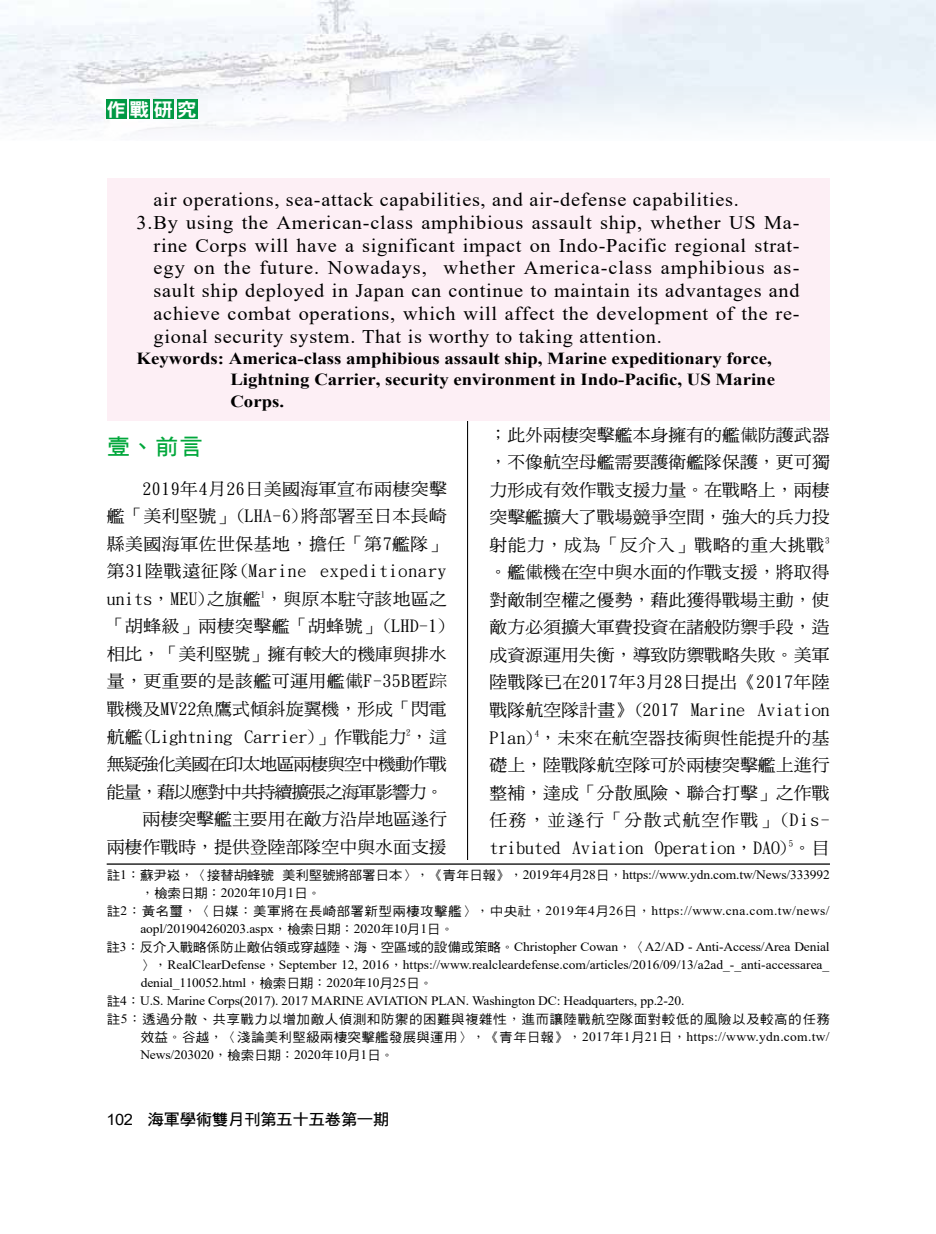
<style>
.page{position:relative;width:936px;height:1234px;background:#fff}
.page>*{position:absolute;margin:0;border:0;box-sizing:border-box;transform-origin:0 0}
.t1{font:22.2px "DF Hei Bd HK BF";color:#00a73b;scale:1.05 1}
.t2{font:19.2px "Times New Roman";letter-spacing:.035em;color:#000;scale:1.05 1}
.t3{font:18.6px "DFN Hei XB HK BF";color:#fff;scale:1.05 1}
.t4{font:16.95px/27.6px "DF Ming Md HK BF";letter-spacing:.005em;color:#000;text-align:right;scale:1.05 1}
.t5{font:700 16.8px/21.3px "Times New Roman";color:#000;scale:1.11 1}
.t6{font:15.6px "DF Hei Bd HK BF";letter-spacing:-.025em;color:#000;scale:1.05 1}
.t7{font:12.9px "Times New Roman";letter-spacing:-.01em;color:#000;scale:1.05 1}
.t8{font:12.9px/18px "Times New Roman";letter-spacing:.02em;color:#000;scale:1.05 1}
.t9{font:12.9px "Times New Roman";letter-spacing:.03em;color:#000;scale:1.05 1}
.t10{font:12.9px "DF Hei Md HK BF";letter-spacing:.04em;color:#000;scale:1.05 1}
.s1{font-family:"P Ming Li U"}
.s2{font-family:"DF Hei Md HK BF"}
.s3{font-family:"DF Kai Shu SB Estd BF"}
.s4{font-family:"Times New Roman"}
.s5{font-family:"Arial"}
</style>
<div class="page">
<img style="left:0;top:0;width:935px;height:131px">
<hr style="left:467px;top:179px;width:1px;height:871px;background:#000">
<div style="left:106px;top:99px;width:20px;height:20px;background:#094"></div>
<div style="left:130px;top:99px;width:20px;height:20px;background:#094"></div>
<div style="left:153px;top:99px;width:21px;height:20px;background:#094"></div>
<div style="left:177px;top:99px;width:20px;height:20px;background:#094"></div>
<div style="left:107px;top:179px;width:722px;height:242px;background:#fdeff5"></div>
<div style="left:107px;top:859px;width:722px;height:206px;background:#fff"></div>
<hr style="left:107px;top:863px;width:722px;height:1px;background:#000">
<p class="t3" style="left:106px;top:100px;width:88px">作戰研究</p>
<p class="t2" style="left:154px;top:186px;width:558px">air operations, sea-attack capabilities, and air-defense capabilities.</p>
<p class="t2" style="left:137px;top:209px;width:632px">3.By using the American-class amphibious assault ship, whether US Ma-</p>
<p class="t2" style="left:154px;top:231px;width:616px">rine Corps will have a significant impact on Indo-Pacific regional strat-</p>
<p class="t2" style="left:154px;top:254px;width:616px">egy on the future. Nowadays, whether America-class amphibious as-</p>
<p class="t2" style="left:154px;top:277px;width:616px">sault ship deployed in Japan can continue to maintain its advantages and</p>
<p class="t2" style="left:154px;top:300px;width:616px">achieve combat operations, which will affect the development of the re-</p>
<p class="t2" style="left:154px;top:323px;width:485px">gional security system. That is worthy to taking attention.</p>
<p class="t5" style="left:230px;top:347px;width:492px;text-indent:-94px">Keywords: America-class amphibious assault ship, Marine expeditionary force,<br>Lightning Carrier, security environment in Indo-Pacific, US Marine<br>Corps.</p>
<h1 class="t1" style="left:107px;top:435px;width:93px">壹、前言</h1>
<p class="t4" style="left:107px;top:474px;width:325px">2019年4月26日美國海軍宣布兩棲突擊<br>艦「美利堅號」(LHA-6)將部署至日本長崎縣美國海軍佐世保基地，擔任「第7艦隊」第31陸戰遠征隊(Marine expeditionary units，MEU)之旗艦<sup>1</sup>，與原本駐守該地區之「胡蜂級」兩棲突擊艦「胡蜂號」(LHD-1)相比，「美利堅號」擁有較大的機庫與排水量，更重要的是該艦可運用艦<span class="s1">儎</span>F-35B匿<span class="s1">踪</span>戰機及MV22魚鷹式傾斜旋翼機，形成「閃電航艦(Lightning Carrier)」作戰能力<sup>2</sup>，這無疑強化美國在印太地區兩棲與空中機動作戰能量，藉以應對中共持續擴張之海軍影響力。兩棲突擊艦主要用在敵方沿岸地區遂行<br>兩棲作戰時，提供登陸部隊空中與水面支援</p>
<p class="t4" style="left:489px;top:420px;width:325px;text-align:justify">；此外兩棲突擊艦本身擁有的艦<span class="s1">儎</span>防護武器，不像航空母艦需要護衛艦隊保護，更可獨力形成有效作戰支援力量。在戰略上，兩棲突擊艦擴大了戰場競爭空間，強大的兵力投射能力，成為「反介入」戰略的重大挑戰<sup>3</sup>。艦<span class="s1">儎</span>機在空中與水面的作戰支援，將取得對敵制空權之優勢，藉此獲得戰場主動，使敵方必須擴大軍費投資在諸般防禦手段，造成資源運用失衡，導致防禦戰略失敗。美軍陸戰隊已在2017年3月28日提出《2017年陸戰隊航空隊計畫》(2017 Marine Aviation Plan)<sup>4</sup>，未來在航空器技術與性能提升的基礎上，陸戰隊航空隊可於兩棲突擊艦上進行整補，達成「分散風險、聯合打擊」之作戰任務，並遂行「分散式航空作戰」(Dis&shy;tributed Aviation Operation，DAO)<sup>5</sup>。目</p>
<p class="t7" style="left:107px;top:865px;width:690px"><span class="s2">註</span>1<span class="s3">：</span><span class="s2">蘇尹崧</span><span class="s3">，〈</span><span class="s2">接替胡蜂號美利堅號將部署日本</span><span class="s3">〉，《</span><span class="s2">青年日報</span><span class="s3">》，</span>2019<span class="s2">年</span>4<span class="s2">月</span>28<span class="s2">日</span><span class="s3">，</span>https://www.ydn.com.tw/News/333992</p>
<p class="t10" style="left:141px;top:886px;width:173px"><span class="s3">，</span>檢索日期<span class="s3">：</span><span class="s4">2020</span>年<span class="s4">10</span>月<span class="s4">1</span>日<span class="s3">。</span></p>
<p class="t9" style="left:107px;top:901px;width:690px"><span class="s2">註</span>2<span class="s3">：</span><span class="s2">黃名璽</span><span class="s3">，〈</span><span class="s2">日媒</span><span class="s3">：</span><span class="s2">美軍將在長崎部署新型兩棲攻擊艦</span><span class="s3">〉，</span><span class="s2">中央社</span><span class="s3">，</span>2019<span class="s2">年</span>4<span class="s2">月</span>26<span class="s2">日</span><span class="s3">，</span>https://www.cna.com.tw/news/</p>
<p class="t7" style="left:140px;top:919px;width:300px">aopl/201904260203.aspx<span class="s3">，</span><span class="s2">檢索日期</span><span class="s3">：</span>2020<span class="s2">年</span>10<span class="s2">月</span>1<span class="s2">日</span><span class="s3">。</span></p>
<p class="t7" style="left:106px;top:937px;width:690px"><span class="s2">註</span>3<span class="s3">：</span><span class="s2">反介入戰略係防止敵佔領或穿越陸</span><span class="s3">、</span><span class="s2">海</span><span class="s3">、</span><span class="s2">空區域的設備或策略</span><span class="s3">。</span>Christopher Cowan<span class="s3">，〈</span>A2/AD - Anti-Access/Area Denial</p>
<p class="t7" style="left:140px;top:955px;width:657px"><span class="s3">〉，</span>RealClearDefense<span class="s3">，</span>September 12, 2016<span class="s3">，</span>https://www.realcleardefense.com/articles/2016/09/13/a2ad_-_anti-accessarea_</p>
<p class="t7" style="left:141px;top:973px;width:280px">denial_110052.html<span class="s3">，</span><span class="s2">檢索日期</span><span class="s3">：</span>2020<span class="s2">年</span>10<span class="s2">月</span>25<span class="s2">日</span><span class="s3">。</span></p>
<p class="t7" style="left:107px;top:991px;width:551px"><span class="s2">註</span>4<span class="s3">：</span>U.S. Marine Corps(2017). 2017 MARINE AVIATION PLAN. Washington DC: Headquarters, pp.2-20.</p>
<p class="t10" style="left:107px;top:1012px;width:690px">註<span class="s4">5</span><span class="s3">：</span>透過分散<span class="s3">、</span>共享戰力以增加敵人偵測和防禦的困難與複雜性<span class="s3">，</span>進而讓陸戰航空隊面對較低的風險以及較高的任務</p>
<p class="t8" style="left:140px;top:1027px;width:658px"><span class="s2">效益</span><span class="s3">。</span><span class="s2">谷越</span><span class="s3">，〈</span><span class="s2">淺論美利堅級兩棲突擊艦發展與運用</span><span class="s3">〉，《</span><span class="s2">青年日報</span><span class="s3">》，</span>2017<span class="s2">年</span>1<span class="s2">月</span>21<span class="s2">日</span><span class="s3">，</span>https://www.ydn.com.tw/<br>News/203020<span class="s3">，</span><span class="s2">檢索日期</span><span class="s3">：</span>2020<span class="s2">年</span>10<span class="s2">月</span>1<span class="s2">日</span><span class="s3">。</span></p>
<p class="t6" style="left:106px;top:1111px;width:271px"><span class="s5">102</span> 海軍學術雙月刊第五十五卷第一期</p>
</div>
